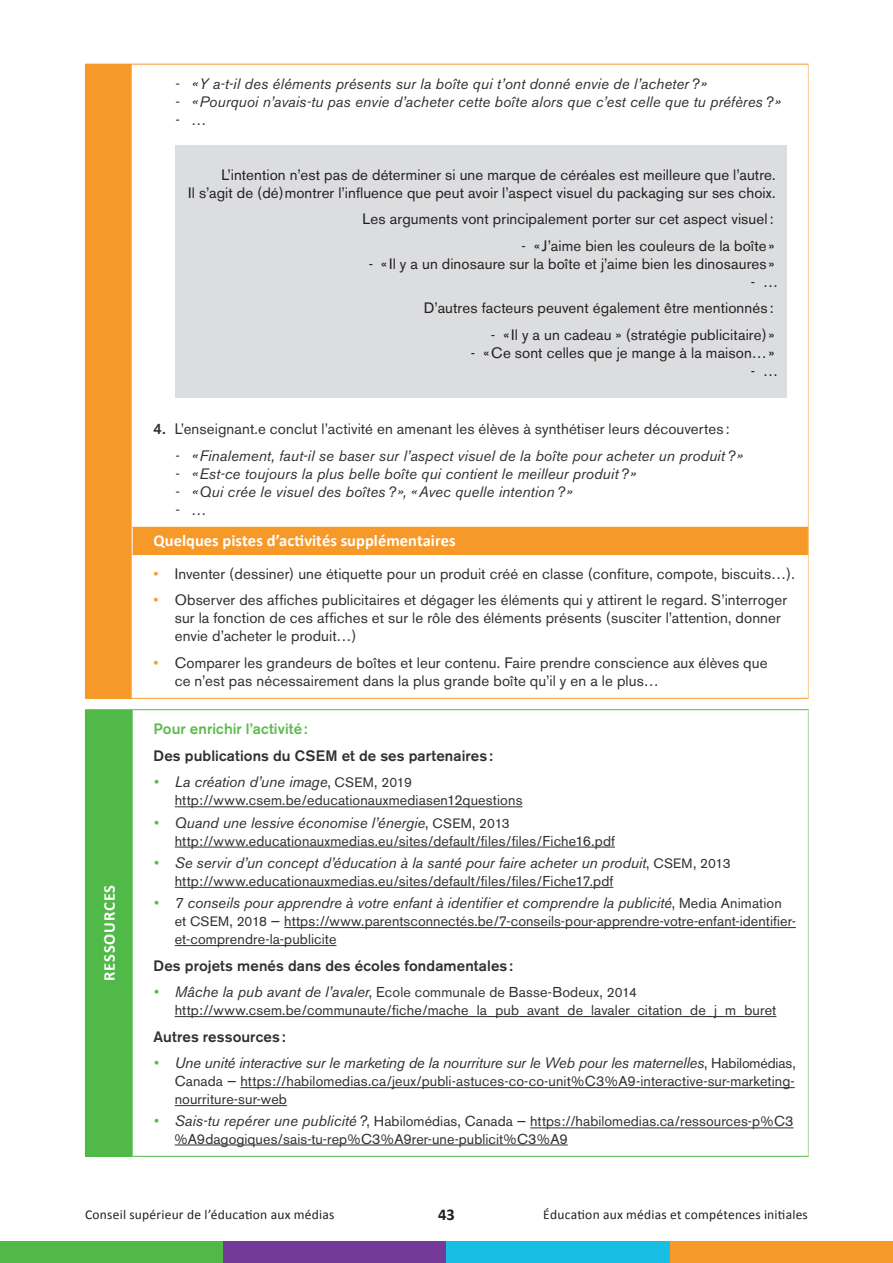
<style>
.page{position:relative;width:893px;height:1263px;background:#fff}
.page>*{position:absolute;margin:0;border:0;box-sizing:border-box;transform-origin:0 0}
.t1{font:700 16.5px "Calibri";letter-spacing:.005em;color:#fff}
.t2{font:700 16.5px "Calibri";letter-spacing:.055em;color:#fff}
.t3{font:700 16.5px "Calibri";color:#231f20}
.t4{font:italic 15px "Akzidenz Grotesk BE";color:#312f30}
.t5{font:15px/18px "Akzidenz Grotesk BE";letter-spacing:.01em;color:#312f30}
.t6{font:15px/18px "Akzidenz Grotesk BE";letter-spacing:.01em;color:#231f20;text-align:right}
.t7{font:500 15px "Akzidenz Grotesk BE";letter-spacing:.01em;color:#312f30}
.t8{font:500 15px "Akzidenz Grotesk BE";letter-spacing:.005em;color:#5dbb4e}
.t9{font:14.25px/18px "Akzidenz Grotesk BE";letter-spacing:.01em;color:#312f30}
.t10{font:13.5px "Calibri";letter-spacing:.02em;color:#231f20}
.s1{font-weight:500}
.s2{color:#f89d35}
.s3{color:#5dbb4e}
.s4{font-style:normal}
.s5{font-style:normal;font-size:13.5px}
.s6{font-style:normal;font-size:14.25px}
.s7{font-size:13.5px}
.s8{font-size:15px}
.s9{font-style:italic;font-size:15px;color:#5dbb4e}
.s10{font-style:italic;font-size:15px}
</style>
<div class="page">
<div style="left:223px;top:1242px;width:223px;height:21px;background:#743a97"></div>
<div style="left:446px;top:1242px;width:224px;height:21px;background:#18bee3"></div>
<div style="left:0;top:1242px;width:223px;height:21px;background:#51b948"></div>
<div style="left:670px;top:1242px;width:223px;height:21px;background:#f79929"></div>
<div style="left:85px;top:64px;width:47px;height:634px;background:#f79929"></div>
<svg style="left:133px;top:65px;width:675px;height:633px"></svg>
<div style="left:132px;top:527px;width:676px;height:27px;background:#f79929"></div>
<svg style="left:132px;top:527px;width:1px;height:27px"></svg>
<hr style="left:85px;top:698px;width:47px;height:1px;background:#f79929">
<hr style="left:132px;top:64px;width:677px;height:1px;background:#f79929">
<hr style="left:133px;top:554px;width:675px;height:1px;background:#f79929">
<hr style="left:132px;top:698px;width:677px;height:1px;background:#f79929">
<hr style="left:808px;top:65px;width:1px;height:462px;background:#fdc98f">
<svg style="left:808px;top:527px;width:1px;height:27px"></svg>
<hr style="left:808px;top:554px;width:1px;height:144px;background:#fdc98f">
<div style="left:175px;top:146px;width:611px;height:252px;background:#dcdddf"></div>
<div style="left:85px;top:710px;width:47px;height:446px;background:#51b948"></div>
<hr style="left:85px;top:709px;width:47px;height:1px;background:#51b948">
<hr style="left:132px;top:709px;width:677px;height:1px;background:#51b948">
<hr style="left:132px;top:710px;width:1px;height:446px;background:#51b948">
<hr style="left:85px;top:1156px;width:47px;height:1px;background:#51b948">
<hr style="left:132px;top:1156px;width:677px;height:1px;background:#51b948">
<hr style="left:808px;top:710px;width:1px;height:446px;background:#abd69b">
<hr style="left:175px;top:806px;width:347px;height:1px;background:#312f30">
<hr style="left:175px;top:847px;width:440px;height:1px;background:#312f30">
<hr style="left:175px;top:887px;width:438px;height:1px;background:#312f30">
<hr style="left:284px;top:927px;width:512px;height:1px;background:#312f30">
<hr style="left:175px;top:945px;width:161px;height:1px;background:#312f30">
<hr style="left:175px;top:1016px;width:601px;height:1px;background:#312f30">
<hr style="left:240px;top:1087px;width:555px;height:1px;background:#312f30">
<hr style="left:175px;top:1105px;width:112px;height:1px;background:#312f30">
<hr style="left:530px;top:1127px;width:263px;height:1px;background:#312f30">
<hr style="left:175px;top:1144px;width:393px;height:1px;background:#312f30">
<p class="t4" style="left:175px;top:75px;width:534px">- «Y a-t-il des éléments présents sur la boîte qui t’ont donné envie de l’acheter?»</p>
<p class="t4" style="left:175px;top:93px;width:607px">- «Pourquoi n’avais-tu pas envie d’acheter cette boîte alors que c’est celle que tu préfères?»</p>
<p class="t4" style="left:175px;top:111px;width:34px">- …</p>
<p class="t6" style="left:188px;top:165px;width:589px">L’intention n’est pas de déterminer si une marque de céréales est meilleure que l’autre.<br>Il s’agit de (dé)montrer l’influence que peut avoir l’aspect visuel du packaging sur ses choix.</p>
<p class="t6" style="left:363px;top:210px;width:412px">Les arguments vont principalement porter sur cet aspect visuel:</p>
<p class="t6" style="left:522px;top:236px;width:254px">- «J’aime bien les couleurs de la boîte»</p>
<p class="t6" style="left:369px;top:254px;width:407px">- «Il y a un dinosaure sur la boîte et j’aime bien les dinosaures »</p>
<p class="t6" style="left:751px;top:272px;width:29px">- …</p>
<p class="t6" style="left:424px;top:299px;width:351px">D’autres facteurs peuvent également être mentionnés :</p>
<p class="t6" style="left:491px;top:325px;width:285px">- «Il y a un cadeau » (stratégie publicitaire)»</p>
<p class="t6" style="left:471px;top:343px;width:305px">- «Ce sont celles que je mange à la maison…»</p>
<p class="t6" style="left:751px;top:361px;width:29px">- …</p>
<p class="t2" style="left:99px;top:981px;width:98px;rotate:-90deg">RESSOURCES</p>
<p class="t5" style="left:153px;top:420px;width:578px"><span class="s1">4.</span> L’enseignant.e conclut l’activité en amenant les élèves à synthétiser leurs découvertes :</p>
<p class="t4" style="left:175px;top:446px;width:569px">- «Finalement, faut-il se baser sur l’aspect visuel de la boîte pour acheter un produit?»</p>
<p class="t4" style="left:175px;top:464px;width:463px">- «Est-ce toujours la plus belle boîte qui contient le meilleur produit?»</p>
<p class="t4" style="left:175px;top:482px;width:399px">- «Qui crée le visuel des boîtes?», «Avec quelle intention?»</p>
<p class="t4" style="left:175px;top:500px;width:34px">- …</p>
<p class="t1" style="left:153px;top:530px;width:304px">Quelques pistes d’activités supplémentaires</p>
<p class="t5" style="left:153px;top:564px;width:643px"><span class="s2">•</span> Inventer (dessiner) une étiquette pour un produit créé en classe (confiture, compote, biscuits…).</p>
<p class="t5" style="left:175px;top:591px;width:614px;text-indent:-21px"><span class="s2">•</span> Observer des affiches publicitaires et dégager les éléments qui y attirent le regard. S’interroger sur la fonction de ces affiches et sur le rôle des éléments présents (susciter l’attention, donner envie d’acheter le produit…)</p>
<p class="t5" style="left:175px;top:653px;width:594px;text-indent:-21px"><span class="s2">•</span> Comparer les grandeurs de boîtes et leur contenu. Faire prendre conscience aux élèves que ce n’est pas nécessairement dans la plus grande boîte qu’il y en a le plus…</p>
<p class="t8" style="left:153px;top:720px;width:156px">Pour enrichir l’activité:</p>
<p class="t7" style="left:153px;top:746px;width:341px">Des publications du CSEM et de ses partenaires:</p>
<p class="t4" style="left:153px;top:773px;width:260px"><span class="s3">•</span> La création d’une image<span class="s4">,</span> <span class="s5">CSEM</span><span class="s4">,</span> <span class="s5">2019</span></p>
<p class="t9" style="left:175px;top:791px;width:349px">http://www.csem.be/educationauxmediasen12questions</p>
<p class="t4" style="left:153px;top:813px;width:358px"><span class="s3">•</span> Quand une lessive économise l’énergie<span class="s4">,</span> <span class="s5">CSEM</span><span class="s4">,</span> <span class="s5">2013</span></p>
<p class="t9" style="left:175px;top:832px;width:442px">http://www.educationauxmedias.eu/sites/default/files/files/Fiche16.pdf</p>
<p class="t4" style="left:153px;top:854px;width:579px"><span class="s3">•</span> Se servir d’un concept d’éducation à la santé pour faire acheter un produit<span class="s4">,</span> <span class="s5">CSEM</span><span class="s4">,</span> <span class="s5">2013</span></p>
<p class="t9" style="left:175px;top:872px;width:440px">http://www.educationauxmedias.eu/sites/default/files/files/Fiche17.pdf</p>
<p class="t4" style="left:153px;top:894px;width:630px"><span class="s3">•</span> 7 conseils pour apprendre à votre enfant à identifier et comprendre la publicité<span class="s4">,</span> <span class="s6">Media Animation</span></p>
<p class="t9" style="left:175px;top:912px;width:623px">et <span class="s7">CSEM</span><span class="s8">,</span> <span class="s7">2018</span> <span class="s8">—</span> https://www.parentsconnectés.be/7-conseils-pour-apprendre-votre-enfant-identifier&shy;et-comprendre-la-publicite</p>
<p class="t7" style="left:153px;top:956px;width:361px">Des projets menés dans des écoles fondamentales:</p>
<p class="t9" style="left:175px;top:983px;width:603px;text-indent:-21px"><span class="s9">•</span> <span class="s10">Mâche la pub avant de l’avaler</span><span class="s8">,</span> Ecole communale de Basse-Bodeux<span class="s8">,</span> <span class="s7">2014 </span>http://www.csem.be/communaute/fiche/mache_la_pub_avant_de_lavaler_citation_de_j_m_buret</p>
<p class="t7" style="left:153px;top:1027px;width:134px">Autres ressources:</p>
<p class="t4" style="left:153px;top:1054px;width:644px"><span class="s3">•</span> Une unité interactive sur le marketing de la nourriture sur le Web pour les maternelles<span class="s4">,</span> <span class="s6">Habilomédias</span><span class="s4">,</span></p>
<p class="t9" style="left:175px;top:1072px;width:622px">Canada <span class="s8">—</span> https://habilomedias.ca/jeux/publi-astuces-co-co-unit%C3%A9-interactive-sur-marketing&shy;nourriture-sur-web</p>
<p class="t9" style="left:175px;top:1113px;width:620px;line-height:17.1px;text-indent:-21px"><span class="s9">•</span> <span class="s10">Sais-tu repérer une publicité?</span><span class="s8">,</span> Habilomédias<span class="s8">,</span> Canada <span class="s8">—</span> https://habilomedias.ca/ressources-p%C3 %A9dagogiques/sais-tu-rep%C3%A9rer-une-publicit%C3%A9</p>
<p class="t10" style="left:85px;top:1206px;width:251px">Conseil supérieur de l’éducation aux médias</p>
<p class="t3" style="left:438px;top:1204px;width:18px">43</p>
<p class="t10" style="left:543px;top:1206px;width:266px">Éducation aux médias et compétences initiales</p>
</div>
